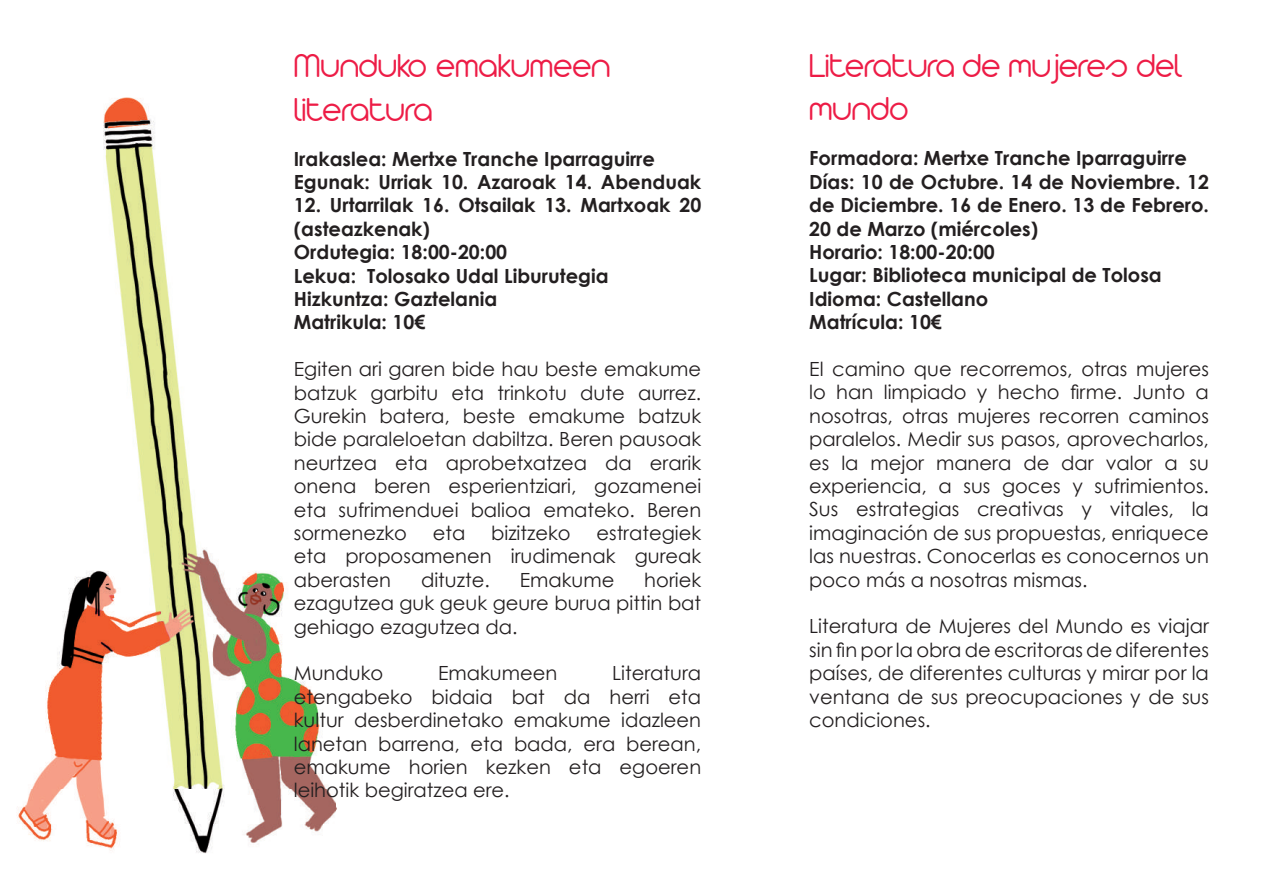
<style>
.page{position:relative;width:1263px;height:893px;background:#fff}
.page>*{position:absolute;margin:0;border:0;box-sizing:border-box;transform-origin:0 0}
.t1{font:300 36px/43.2px "Arista 2.0 Alternate";color:#ed1c46}
.t2{font:300 36px/43.2px "Arista 2.0";color:#ed1c46}
.t3{font:19.5px/23.4px "Century Gothic";color:#231f20;text-align:justify}
.t4{font:700 19.5px/23.4px "Century Gothic";color:#231f20}
</style>
<div class="page">
<img style="left:17px;top:97px;width:320px;height:757px">
<h1 class="t2" style="left:294px;top:41px;width:318px">Munduko emakumeen literatura</h1>
<p class="t4" style="left:294px;top:146px;width:409px">Irakaslea: Mertxe Tranche Iparraguirre<br>Egunak: Urriak 10. Azaroak 14. Abenduak</p>
<p class="t4" style="left:294px;top:193px;width:409px">12. Urtarrilak 16. Otsailak 13. Martxoak 20 (asteazkenak)<br>Ordutegia: 18:00-20:00<br>Lekua: Tolosako Udal Liburutegia<br>Hizkuntza: Gaztelania<br>Matrikula: 10€</p>
<p class="t3" style="left:294px;top:357px;width:409px">Egiten ari garen bide hau beste emakume batzuk garbitu eta trinkotu dute aurrez.<br>Gurekin batera, beste emakume batzuk bide paraleloetan dabiltza. Beren pausoak neurtzea eta aprobetxatzea da erarik onena beren esperientziari, gozamenei eta sufrimenduei balioa emateko. Beren sormenezko</p>
<p class="t3" style="left:294px;top:521px;width:409px;text-indent:303px">estrategiek eta proposamenen irudimenak gureak aberasten</p>
<p class="t3" style="left:433px;top:521px;width:34px">eta</p>
<p class="t3" style="left:491px;top:521px;width:81px">bizitzeko</p>
<p class="t3" style="left:294px;top:568px;width:409px;text-indent:350px">horiek ezagutzea guk geuk geure burua pittin bat gehiago ezagutzea da.</p>
<p class="t3" style="left:294px;top:661px;width:91px">Munduko</p>
<p class="t3" style="left:438px;top:661px;width:121px">Emakumeen</p>
<p class="t3" style="left:421px;top:568px;width:70px">dituzte.</p>
<p class="t3" style="left:520px;top:568px;width:96px">Emakume</p>
<p class="t3" style="left:294px;top:661px;width:409px;text-indent:318px">Literatura etengabeko bidaia bat da herri eta kultur desberdinetako emakume idazleen lanetan barrena, eta bada, era berean, emakume horien kezken eta egoeren leihotik begiratzea ere.</p>
<h1 class="t1" style="left:809px;top:44px;width:374px">Literatura de mujeres del mundo</h1>
<p class="t4" style="left:809px;top:146px;width:401px">Formadora: Mertxe Tranche Iparraguirre<br>Días: 10 de Octubre. 14 de Noviembre. 12 de Diciembre. 16 de Enero. 13 de Febrero.<br>20 de Marzo (miércoles)<br>Horario: 18:00-20:00<br>Lugar: Biblioteca municipal de Tolosa<br>Idioma: Castellano<br>Matrícula: 10€</p>
<p class="t3" style="left:809px;top:357px;width:401px">El camino que recorremos, otras mujeres lo han limpiado y hecho firme. Junto a nosotras, otras mujeres recorren caminos paralelos. Medir sus pasos, aprovecharlos, es la mejor manera de dar valor a su experiencia, a sus goces y sufrimientos.<br>Sus estrategias creativas y vitales, la imaginación de sus propuestas, enriquece las nuestras. Conocerlas es conocernos un poco más a nosotras mismas.</p>
<p class="t3" style="left:809px;top:614px;width:401px">Literatura de Mujeres del Mundo es viajar sin fin por la obra de escritoras de diferentes países, de diferentes culturas y mirar por la ventana de sus preocupaciones y de sus condiciones.</p>
</div>
